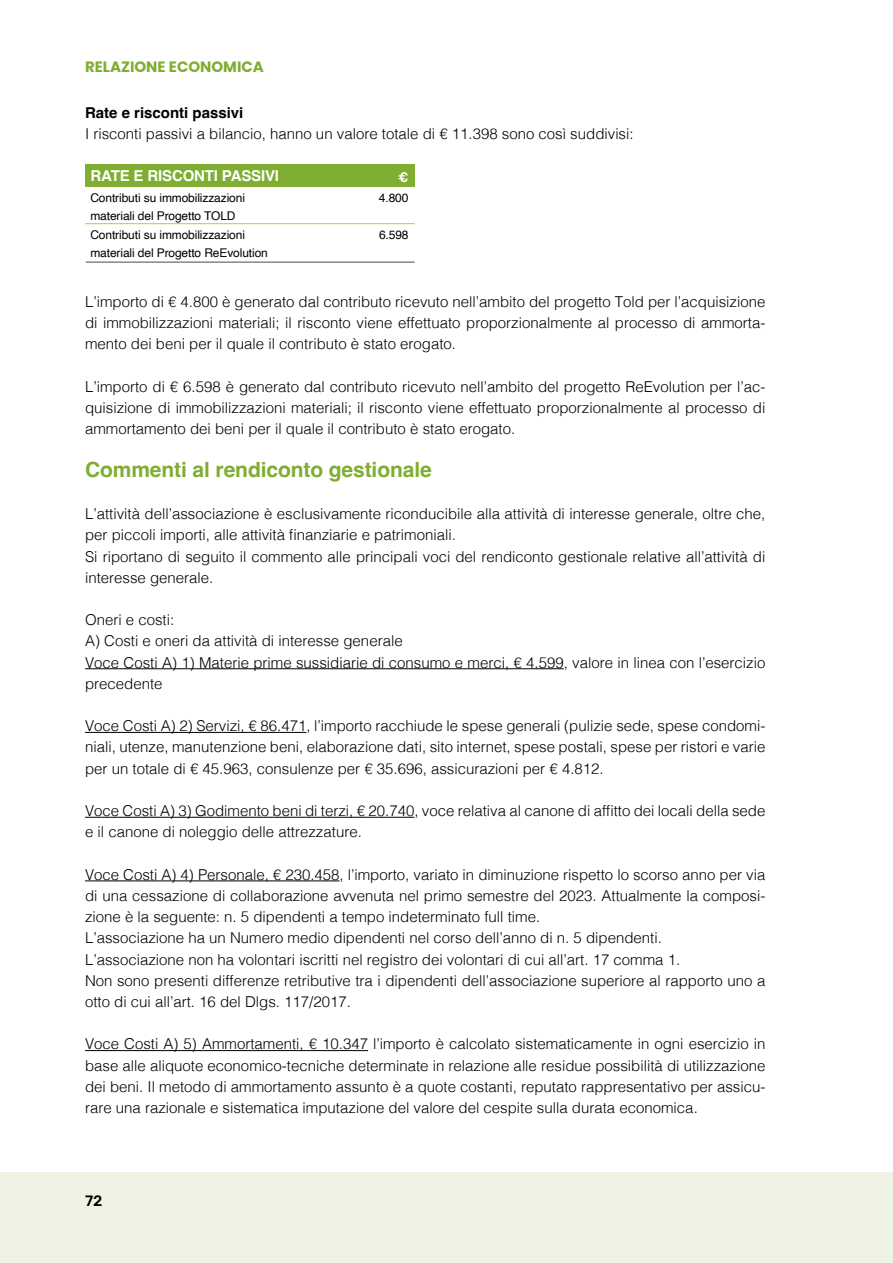
<style>
.page{position:relative;width:893px;height:1263px;background:#fff}
.page>*{position:absolute;margin:0;border:0;box-sizing:border-box;transform-origin:0 0}
.t1{font:700 21px "Helvetica";letter-spacing:-.005em;color:#7fae32}
.t2{font:300 15px/21.1px "Helvetica";color:#000;text-align:justify}
.t3{font:700 15px "Helvetica";color:#000}
.t4{font:700 15px "Helvetica";letter-spacing:-.01em;color:#fff}
.t5{font:700 15px "Poppins";color:#7fae32}
.t6{font:500 15px "Rubik";color:#000}
.t7{font:700 13.5px "Helvetica";color:#fff}
.t8{font:12px/18px "Helvetica";letter-spacing:-.01em;color:#000}
</style>
<div class="page">
<div style="left:0;top:1172px;width:893px;height:91px;background:#eef3e3"></div>
<hr style="left:85px;top:668px;width:479px;height:1px;background:#000">
<hr style="left:85px;top:732px;width:221px;height:1px;background:#000">
<hr style="left:85px;top:817px;width:329px;height:1px;background:#000">
<hr style="left:85px;top:880px;width:255px;height:1px;background:#000">
<hr style="left:85px;top:1050px;width:283px;height:1px;background:#000">
<div style="left:85px;top:164px;width:329px;height:23px;background:#7fae32"></div>
<hr style="left:85px;top:223px;width:330px;height:1px;background:#bfd467">
<hr style="left:86px;top:261px;width:329px;height:2px;background:#636970">
<p class="t5" style="left:85px;top:58px;width:180px">RELAZIONE ECONOMICA</p>
<p class="t3" style="left:85px;top:103px;width:160px">Rate e risconti passivi</p>
<p class="t2" style="left:85px;top:122px;width:550px">I risconti passivi a bilancio, hanno un valore totale di € 11.398 sono così suddivisi:</p>
<p class="t4" style="left:90px;top:167px;width:190px">RATE E RISCONTI PASSIVI</p>
<p class="t8" style="left:90px;top:190px;width:156px">Contributi su immobilizzazioni</p>
<p class="t8" style="left:379px;top:190px;width:31px">4.800</p>
<p class="t8" style="left:90px;top:208px;width:156px">materiali del Progetto TOLD<br>Contributi su immobilizzazioni</p>
<p class="t7" style="left:398px;top:169px;width:12px">€</p>
<p class="t8" style="left:379px;top:226px;width:31px">6.598</p>
<p class="t8" style="left:90px;top:244px;width:179px">materiali del Progetto ReEvolution</p>
<p class="t2" style="left:85px;top:290px;width:682px">L’importo di € 4.800 è generato dal contributo ricevuto nell’ambito del progetto Told per l’acquisizione di immobilizzazioni materiali; il risconto viene effettuato proporzionalmente al processo di ammorta&shy;mento dei beni per il quale il contributo è stato erogato.</p>
<p class="t2" style="left:85px;top:375px;width:682px">L’importo di € 6.598 è generato dal contributo ricevuto nell’ambito del progetto ReEvolution per l’ac&shy;quisizione di immobilizzazioni materiali; il risconto viene effettuato proporzionalmente al processo di ammortamento dei beni per il quale il contributo è stato erogato.</p>
<h1 class="t1" style="left:85px;top:456px;width:348px">Commenti al rendiconto gestionale</h1>
<p class="t2" style="left:85px;top:502px;width:682px;text-align:left">L’attività dell’associazione è esclusivamente riconducibile alla attività di interesse generale, oltre che, per piccoli importi, alle attività finanziarie e patrimoniali.<br>Si riportano di seguito il commento alle principali voci del rendiconto gestionale relative all’attività di interesse generale.</p>
<p class="t2" style="left:85px;top:608px;width:682px;text-align:left">Oneri e costi:<br>A) Costi e oneri da attività di interesse generale<br>Voce Costi A) 1) Materie prime sussidiarie di consumo e merci, € 4.599, valore in linea con l’esercizio precedente</p>
<p class="t2" style="left:85px;top:714px;width:682px">Voce Costi A) 2) Servizi, € 86.471, l’importo racchiude le spese generali (pulizie sede, spese condomi&shy;niali, utenze, manutenzione beni, elaborazione dati, sito internet, spese postali, spese per ristori e varie per un totale di € 45.963, consulenze per € 35.696, assicurazioni per € 4.812.</p>
<p class="t2" style="left:85px;top:799px;width:682px">Voce Costi A) 3) Godimento beni di terzi, € 20.740, voce relativa al canone di affitto dei locali della sede e il canone di noleggio delle attrezzature.</p>
<p class="t2" style="left:85px;top:863px;width:682px;text-align:left">Voce Costi A) 4) Personale, € 230.458, l’importo, variato in diminuzione rispetto lo scorso anno per via di una cessazione di collaborazione avvenuta nel primo semestre del 2023. Attualmente la composi&shy;zione è la seguente: n. 5 dipendenti a tempo indeterminato full time.<br>L’associazione ha un Numero medio dipendenti nel corso dell’anno di n. 5 dipendenti.<br>L’associazione non ha volontari iscritti nel registro dei volontari di cui all’art. 17 comma 1.<br>Non sono presenti differenze retributive tra i dipendenti dell’associazione superiore al rapporto uno a otto di cui all’art. 16 del Dlgs. 117/2017.</p>
<p class="t2" style="left:85px;top:1032px;width:682px">Voce Costi A) 5) Ammortamenti, € 10.347 l’importo è calcolato sistematicamente in ogni esercizio in base alle aliquote economico-tecniche determinate in relazione alle residue possibilità di utilizzazione dei beni. Il metodo di ammortamento assunto è a quote costanti, reputato rappresentativo per assicu&shy;rare una razionale e sistematica imputazione del valore del cespite sulla durata economica.</p>
<p class="t6" style="left:85px;top:1192px;width:19px">72</p>
</div>
